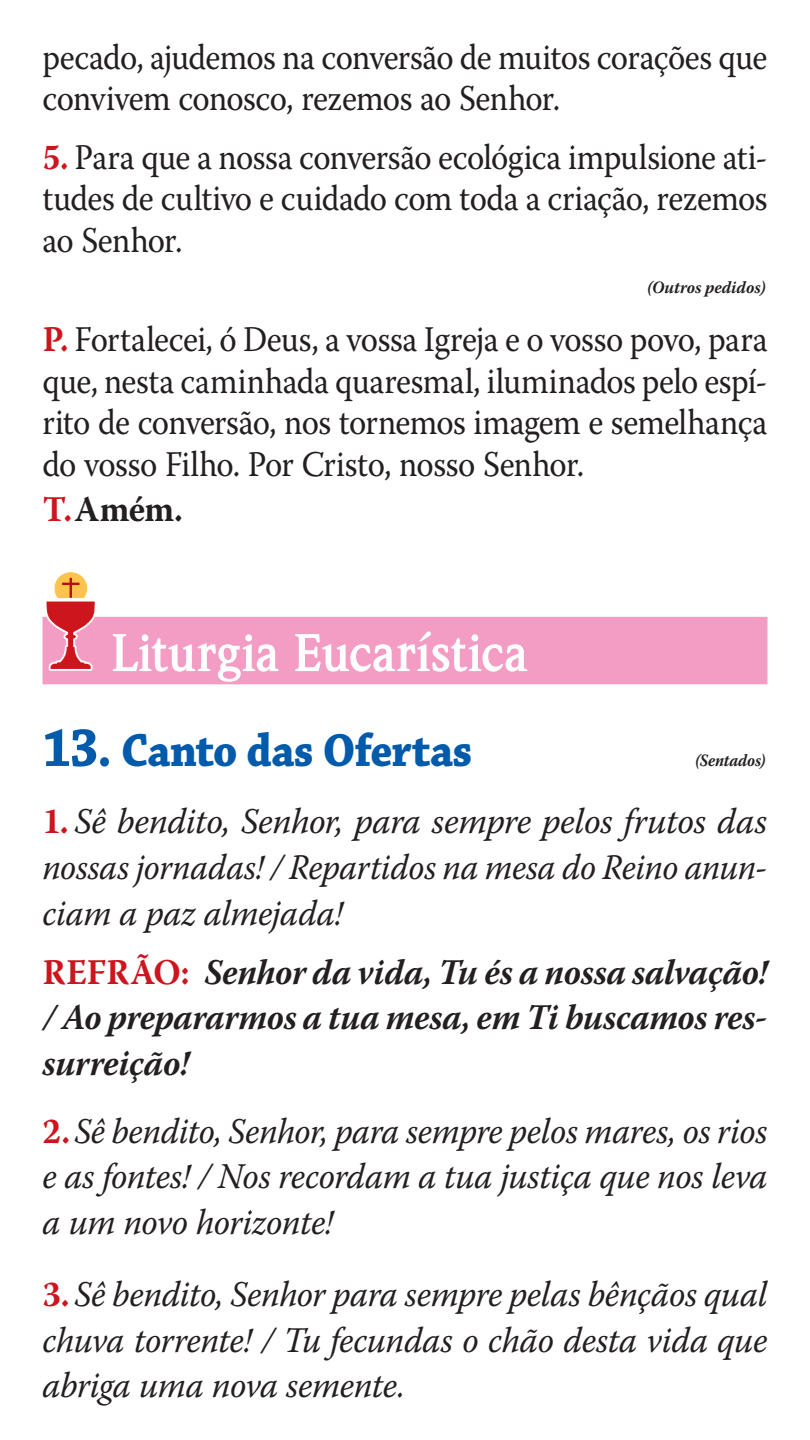
<style>
.page{position:relative;width:810px;height:1440px;background:#fff}
.page>*{position:absolute;margin:0;border:0;box-sizing:border-box;transform-origin:0 0}
.t1{font:700 54px "Weidemann IT Cby BT";letter-spacing:-.01em;color:#fff;scale:.95 1}
.t2{font:700 48.75px "Chaparral Pro";letter-spacing:-.015em;color:#015aaa;scale:.91 1}
.t3{font:36px/41.4px "Warnock Pro";letter-spacing:-.02em;color:#231f20;text-align:justify;scale:.91 1}
.t4{font:italic 36px/45.9px "Warnock Pro";letter-spacing:-.01em;color:#231f20;text-align:justify;scale:.95 1}
.t5{font:italic 36px/45.9px "Warnock Pro";letter-spacing:-.01em;color:#231f20;text-align:justify;scale:.94 1}
.t6{font:italic 36px/45.9px "Warnock Pro";letter-spacing:-.01em;color:#231f20;text-align:justify}
.t7{font:italic 700 36px/45.9px "Warnock Pro";letter-spacing:-.01em;color:#231f20;text-align:justify;scale:.95 1}
.t8{font:700 36px "Warnock Pro";color:#231f20;scale:.95 1}
.t9{font:italic 700 17.25px "Warnock Pro";letter-spacing:-.005em;color:#231f20;scale:.95 1}
.t10{font:italic 700 17.25px "Warnock Pro";letter-spacing:-.005em;color:#231f20;scale:.91 1}
.s1{font-weight:700;color:#cd151d}
.s2{color:#cd151d}
.s3{font-size:56.25px}
.s4{font-weight:700;font-style:normal;color:#cd151d}
.s5{font-style:normal;color:#cd151d}
</style>
<div class="page">
<div style="left:43px;top:617px;width:724px;height:67px;background:#f49dc4"></div>
<img style="left:45px;top:572px;width:52px;height:99px">
<p class="t3" style="left:43px;top:36px;width:798px">pecado, ajudemos na conversão de muitos corações que convivem conosco, rezemos ao Senhor.</p>
<p class="t3" style="left:43px;top:136px;width:798px"><span class="s1">5.</span> Para que a nossa conversão ecológica impulsione ati&shy;tudes de cultivo e cuidado com toda a criação, rezemos ao Senhor.</p>
<p class="t9" style="left:647px;top:277px;width:126px">(Outros pedidos)</p>
<p class="t3" style="left:43px;top:318px;width:798px"><span class="s1">P.</span> Fortalecei, ó Deus, a vossa Igreja e o vosso povo, para que, nesta caminhada quaresmal, iluminados pelo espí&shy;rito de conversão, nos tornemos imagem e semelhança do vosso Filho. Por Cristo, nosso Senhor.</p>
<p class="t8" style="left:43px;top:488px;width:149px"><span class="s2">T.</span> Amém.</p>
<h1 class="t1" style="left:111px;top:619px;width:441px">Liturgia Eucarística</h1>
<h2 class="t2" style="left:43px;top:722px;width:474px"><span class="s3">13.</span> Canto das Ofertas</h2>
<p class="t10" style="left:696px;top:750px;width:78px">(Sentados)</p>
<p class="t6" style="left:43px;top:798px;width:726px"><span class="s4">1.</span> Sê bendito, Senhor, para sempre pelos frutos das nossas jornadas! / Repartidos na mesa do Reino anun&shy;ciam a paz almejada!</p>
<p class="t7" style="left:43px;top:948px;width:765px"><span class="s5">REFRÃO:</span> Senhor da vida, Tu és a nossa salvação! / Ao prepararmos a tua mesa, em Ti buscamos res&shy;surreição!</p>
<p class="t5" style="left:43px;top:1107px;width:773px"><span class="s4">2.</span> Sê bendito, Senhor, para sempre pelos mares, os rios e as fontes! / Nos recordam a tua justiça que nos leva a um novo horizonte!</p>
<p class="t4" style="left:43px;top:1270px;width:765px"><span class="s4">3.</span> Sê bendito, Senhor para sempre pelas bênçãos qual chuva torrente! / Tu fecundas o chão desta vida que abriga uma nova semente.</p>
</div>
